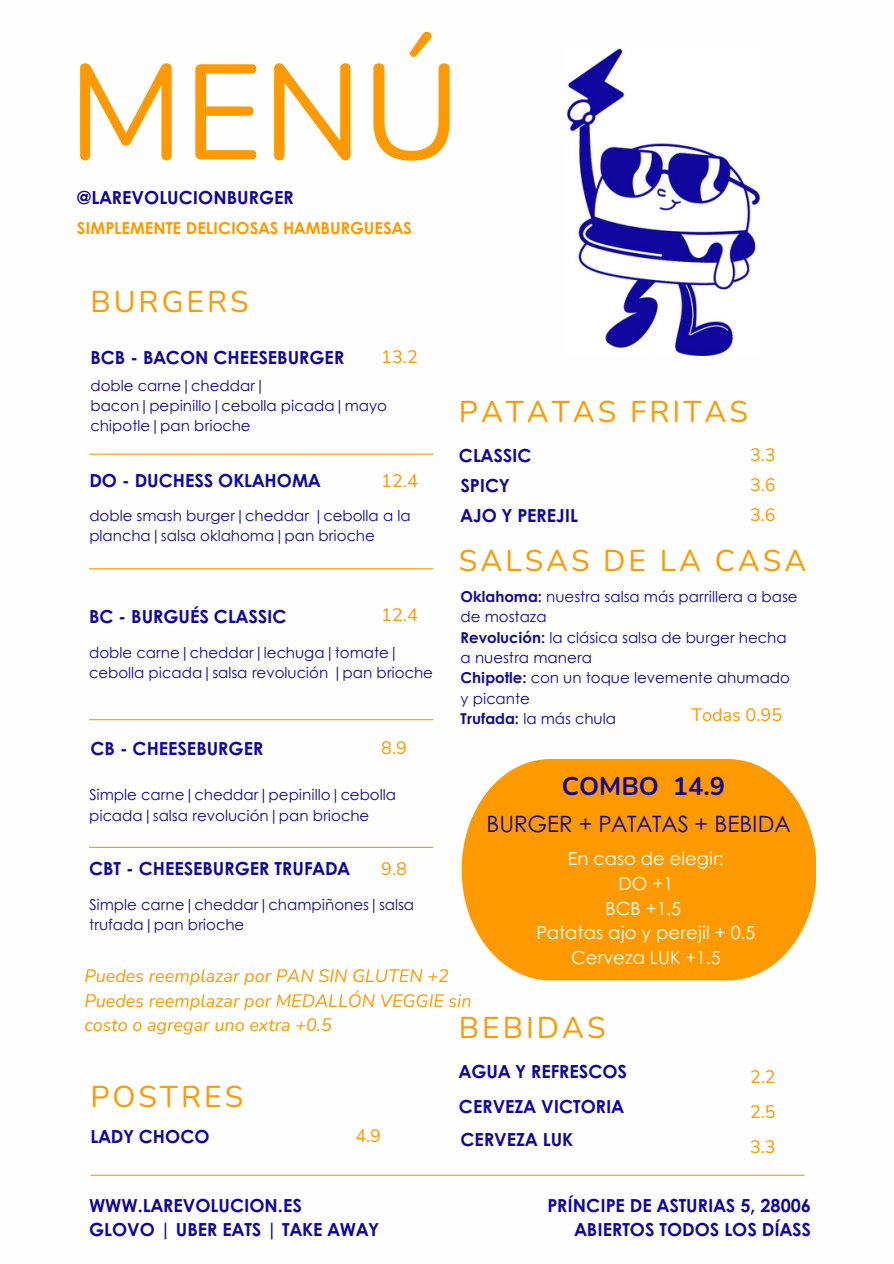
<style>
.page{position:relative;width:894px;height:1264px;background:#fff}
.page>*{position:absolute;margin:0;border:0;box-sizing:border-box;transform-origin:0 0}
.t1{font:135px "Nunito";color:#fe9900}
.t2{font:30px "Nunito";letter-spacing:.1em;color:#fe9900}
.t3{font:700 25.5px "Nunito";color:#11079d}
.t4{font:22.5px "Century Gothic";color:#11079d}
.t5{font:700 18px/24.8px "Century Gothic";color:#11079d}
.t6{font:italic 18px/24.8px "Nunito";color:#fe9900}
.t7{font:18px/24.8px "Century Gothic";color:#fff;text-align:center}
.t8{font:18px "Nunito";color:#fe9900}
.t9{font:700 16.5px "Century Gothic";color:#fe9900}
.t10{font:15px/20.2px "Century Gothic";color:#11079d}
.s1{font-weight:700}
</style>
<div class="page">
<hr style="left:89px;top:453px;width:344px;height:1px;background:#fe9900">
<hr style="left:89px;top:568px;width:344px;height:1px;background:#fe9900">
<hr style="left:89px;top:719px;width:344px;height:1px;background:#fe9900">
<img style="left:567px;top:48px;width:192px;height:307px">
<hr style="left:89px;top:846px;width:344px;height:2px;background:#fe9900">
<svg style="left:461px;top:759px;width:355px;height:221px;fill:#fe9900"></svg>
<hr style="left:90px;top:1174px;width:714px;height:1px;background:#fe9900">
<p class="t1" style="left:68px;top:23px;width:394px">MENÚ</p>
<h6 class="t5" style="left:77px;top:185px;width:218px">@LAREVOLUCIONBURGER</h6>
<h5 class="t9" style="left:77px;top:216px;width:336px">SIMPLEMENTE DELICIOSAS HAMBURGUESAS</h5>
<h5 class="t2" style="left:90px;top:281px;width:160px">BURGERS</h5>
<h6 class="t5" style="left:90px;top:344px;width:255px">BCB - BACON CHEESEBURGER</h6>
<h6 class="t8" style="left:381px;top:344px;width:38px">13.2</h6>
<h2 class="t10" style="left:90px;top:374px;width:298px">doble carne|cheddar| bacon|pepinillo|cebolla picada|mayo chipotle|pan brioche</h2>
<h5 class="t5" style="left:89px;top:467px;width:233px">DO - DUCHESS OKLAHOMA</h5>
<h5 class="t8" style="left:381px;top:468px;width:38px">12.4</h5>
<h5 class="t10" style="left:89px;top:504px;width:323px">doble smash burger|cheddar |cebolla a la plancha|salsa oklahoma|pan brioche</h5>
<p class="t5" style="left:89px;top:603px;width:199px">BC - BURGUÉS CLASSIC</p>
<p class="t8" style="left:381px;top:603px;width:38px">12.4</p>
<h6 class="t10" style="left:89px;top:641px;width:311px">doble carne|cheddar|lechuga|tomate|</h6>
<h3 class="t10" style="left:89px;top:661px;width:345px">cebolla picada|salsa revolución |pan brioche</h3>
<p class="t5" style="left:90px;top:735px;width:174px">CB - CHEESEBURGER</p>
<h6 class="t8" style="left:381px;top:736px;width:27px">8.9</h6>
<h4 class="t10" style="left:89px;top:784px;width:308px">Simple carne|cheddar|pepinillo|cebolla picada|salsa revolución|pan brioche</h4>
<h6 class="t5" style="left:89px;top:855px;width:262px">CBT - CHEESEBURGER TRUFADA</h6>
<p class="t8" style="left:381px;top:857px;width:27px">9.8</p>
<h5 class="t10" style="left:89px;top:893px;width:326px">Simple carne|cheddar|champiñones|salsa trufada|pan brioche</h5>
<h2 class="t2" style="left:459px;top:391px;width:290px">PATATAS FRITAS</h2>
<h2 class="t5" style="left:459px;top:442px;width:74px">CLASSIC</h2>
<p class="t8" style="left:749px;top:442px;width:27px">3.3</p>
<h6 class="t8" style="left:749px;top:473px;width:27px">3.6</h6>
<p class="t8" style="left:749px;top:502px;width:27px">3.6</p>
<h6 class="t2" style="left:459px;top:541px;width:348px">SALSAS DE LA CASA</h6>
<h5 class="t5" style="left:460px;top:472px;width:50px">SPICY</h5>
<p class="t5" style="left:460px;top:502px;width:119px">AJO Y PEREJIL</p>
<h5 class="t10" style="left:460px;top:586px;width:338px"><span class="s1">Oklahoma:</span> nuestra salsa más parrillera a base de mostaza</h5>
<h6 class="t10" style="left:460px;top:626px;width:327px"><span class="s1">Revolución:</span> la clásica salsa de burger hecha a nuestra manera</h6>
<p class="t10" style="left:460px;top:667px;width:331px"><span class="s1">Chipotle:</span> con un toque levemente ahumado y picante</p>
<p class="t10" style="left:460px;top:707px;width:157px"><span class="s1">Trufada:</span> la más chula</p>
<h6 class="t8" style="left:691px;top:703px;width:92px">Todas 0.95</h6>
<h2 class="t3" style="left:561px;top:769px;width:165px">COMBO 14.9</h2>
<h2 class="t4" style="left:486px;top:806px;width:305px">BURGER + PATATAS + BEBIDA</h2>
<h5 class="t7" style="left:536px;top:845px;width:220px">En caso de elegir:<br>DO +1<br>BCB +1.5<br>Patatas ajo y perejil + 0.5<br>Cerveza LUK +1.5</h5>
<h6 class="t6" style="left:84px;top:963px;width:388px">Puedes reemplazar por PAN SIN GLUTEN +2<br>Puedes reemplazar por MEDALLÓN VEGGIE sin costo o agregar uno extra +0.5</h6>
<h5 class="t2" style="left:459px;top:1007px;width:148px">BEBIDAS</h5>
<h5 class="t2" style="left:90px;top:1076px;width:154px">POSTRES</h5>
<p class="t5" style="left:459px;top:1058px;width:169px">AGUA Y REFRESCOS</p>
<h6 class="t5" style="left:459px;top:1093px;width:166px">CERVEZA VICTORIA</h6>
<h6 class="t8" style="left:749px;top:1064px;width:27px">2.2</h6>
<h6 class="t8" style="left:749px;top:1099px;width:27px">2.5</h6>
<h5 class="t5" style="left:90px;top:1123px;width:120px">LADY CHOCO</h5>
<h6 class="t8" style="left:355px;top:1123px;width:27px">4.9</h6>
<h5 class="t5" style="left:460px;top:1126px;width:114px">CERVEZA LUK</h5>
<h5 class="t8" style="left:749px;top:1134px;width:27px">3.3</h5>
<h5 class="t5" style="left:89px;top:1191px;width:291px">WWW.LAREVOLUCION.ES<br>GLOVO | UBER EATS | TAKE AWAY</h5>
<h5 class="t5" style="left:547px;top:1191px;width:265px;text-align:right">PRÍNCIPE DE ASTURIAS 5, 28006<br>ABIERTOS TODOS LOS DÍASS</h5>
</div>
